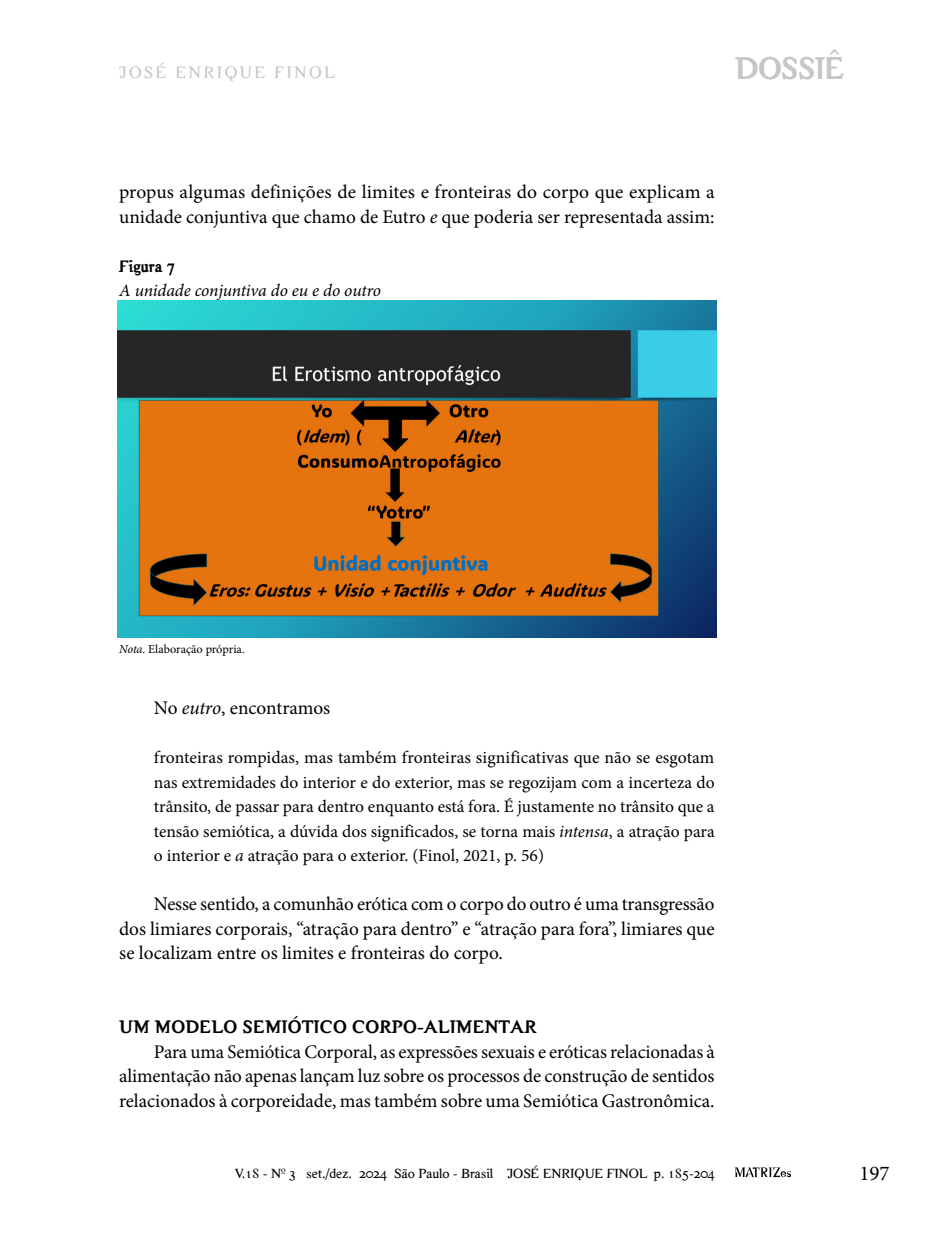
<style>
.page{position:relative;width:943px;height:1241px;background:#fff}
.page>*{position:absolute;margin:0;border:0;box-sizing:border-box;transform-origin:0 0}
.t1{font:700 33.25px "Hard Times";letter-spacing:-.03em;color:#c6c6c6}
.t2{font:21px "Minion Pro";color:#000}
.t3{font:19.25px/24.5px "Minion Pro";color:#000;text-align:justify}
.t4{font:700 19.25px "Hard Times";letter-spacing:.015em;color:#000}
.t5{font:17.5px/24.5px "Minion Pro";color:#000;text-align:justify}
.t6{font:italic 17.5px "Minion Pro";letter-spacing:-.01em;color:#000}
.t7{font:17.5px "Hard Times";letter-spacing:.135em;color:#c6c6c6}
.t8{font:700 17.5px "Hard Times";color:#000}
.t9{font:14px "Hard Times";color:#000}
.t10{font:12.25px "Minion Pro";color:#000}
.s1{font-style:italic}
</style>
<div class="page">
<svg style="left:734px;top:1167px;width:57px;height:11px"></svg>
<img style="left:117px;top:300px;width:599px;height:337px">
<p class="t7" style="left:119px;top:63px;width:217px">JOSÉ ENRIQUE FINOL</p>
<h1 class="t1" style="left:734px;top:47px;width:111px">DOSSIÊ</h1>
<p class="t3" style="left:119px;top:180px;width:597px">propus algumas definições de limites e fronteiras do corpo que explicam a unidade conjuntiva que chamo de Eutro <span class="s1">e</span> que poderia ser representada assim:</p>
<p class="t8" style="left:119px;top:255px;width:58px">Figura 7</p>
<p class="t6" style="left:119px;top:279px;width:263px">A unidade conjuntiva do eu e do outro</p>
<p class="t10" style="left:119px;top:641px;width:127px"><span class="s1">Nota</span>. Elaboração própria.</p>
<p class="t3" style="left:154px;top:695px;width:178px">No <span class="s1">eutro</span>, encontramos</p>
<p class="t5" style="left:154px;top:745px;width:562px">fronteiras rompidas, mas também fronteiras significativas que não se esgotam nas extremidades do interior e do exterior, mas se regozijam com a incerteza do trânsito, de passar para dentro enquanto está fora. É justamente no trânsito que a tensão semiótica, a dúvida dos significados, se torna mais <span class="s1">intensa</span>, a atração para o interior e <span class="s1">a</span> atração para o exterior. (Finol, 2021, p. 56)</p>
<p class="t3" style="left:119px;top:891px;width:597px;text-indent:35px">Nesse sentido, a comunhão erótica com o corpo do outro é uma transgressão dos limiares corporais, “atração para dentro” e “atração para fora”, limiares que se localizam entre os limites e fronteiras do corpo.</p>
<p class="t4" style="left:119px;top:1014px;width:418px">UM MODELO SEMIÓTICO CORPO-ALIMENTAR</p>
<p class="t3" style="left:119px;top:1039px;width:597px;text-indent:35px">Para uma Semiótica Corporal, as expressões sexuais e eróticas relacionadas à alimentação não apenas lançam luz sobre os processos de construção de sentidos relacionados à corporeidade, mas também sobre uma Semiótica Gastronômica.</p>
<p class="t9" style="left:235px;top:1164px;width:481px">V.18 - Nº 3 set./dez. 2024 São Paulo - Brasil JOSÉ ENRIQUE FINOL p. 185-204</p>
<p class="t2" style="left:859px;top:1158px;width:32px">197</p>
</div>
